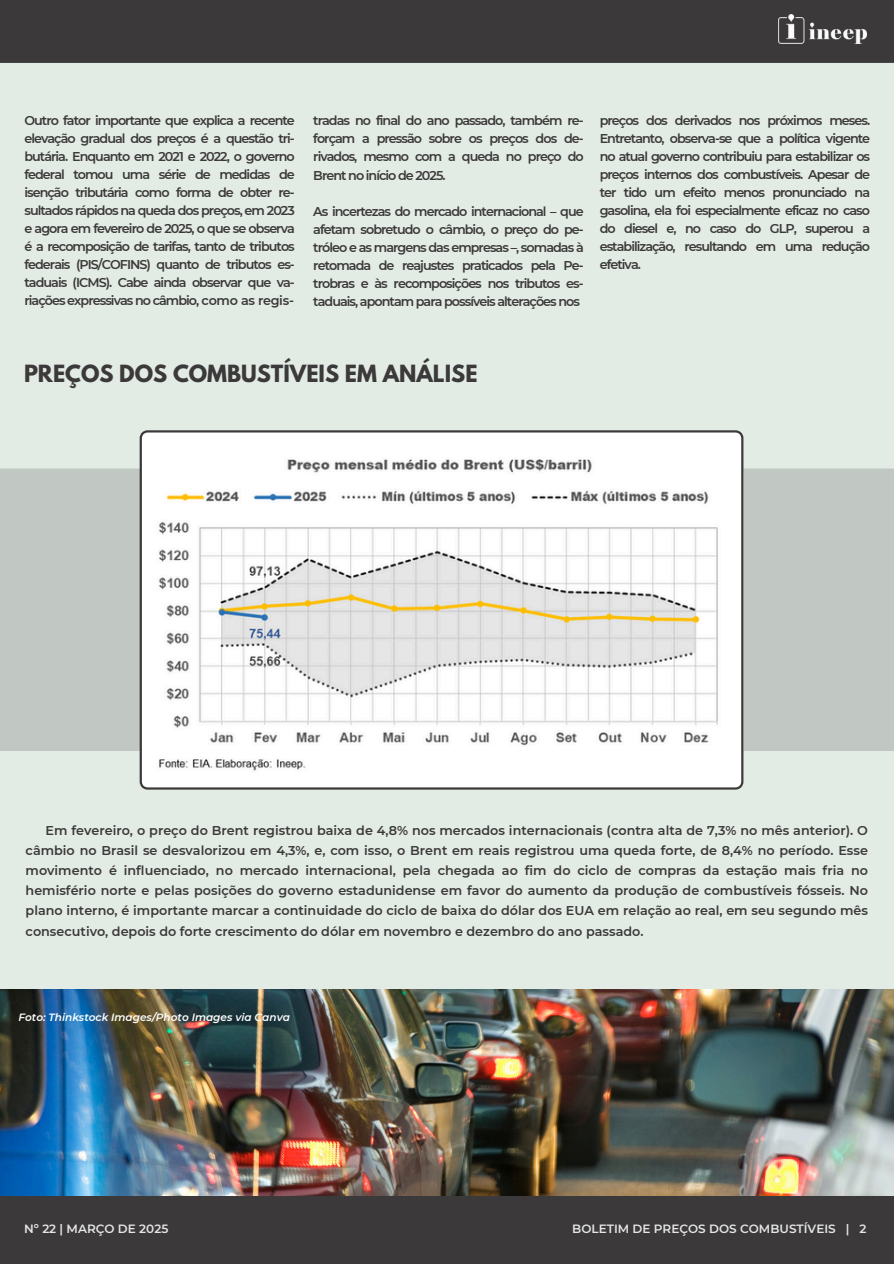
<style>
.page{position:relative;width:894px;height:1264px;background:#fff}
.page>*{position:absolute;margin:0;border:0;box-sizing:border-box;transform-origin:0 0}
.t1{font:700 21px "League Spartan";color:#3b3939}
.t2{font:600 12.75px/18px "Montserrat";letter-spacing:-.075em;color:#3b3939;text-align:justify}
.t3{font:600 12px "Montserrat";color:#e6e6e6}
.t4{font:italic 600 10.5px "Montserrat";color:#fff}
</style>
<div class="page">
<div style="left:0;top:0;width:893px;height:1263px;background:#e3ebe5"></div>
<div style="left:0;top:0;width:893px;height:63px;background:#3b3939"></div>
<img style="left:778px;top:15px;width:88px;height:29px">
<div style="left:0;top:1195px;width:893px;height:68px;background:#3b3939"></div>
<div style="left:0;top:468px;width:893px;height:283px;background:#c1c7c2"></div>
<svg style="left:140px;top:430px;width:603px;height:359px;background:#e2e2e2"></svg>
<img style="left:149px;top:445px;width:580px;height:330px">
<img style="left:0;top:989px;width:893px;height:206px">
<img style="left:17px;top:1011px;width:245px;height:53px">
<h1 class="t2" style="left:24px;top:111px;width:272px">Outro fator importante que explica a recente elevação gradual dos preços é a questão tri&shy;butária. Enquanto em 2021 e 2022, o governo federal tomou uma série de medidas de isenção tributária como forma de obter re&shy;sultados rápidos na queda dos preços, em 2023 e agora em fevereiro de 2025, o que se observa é a recomposição de tarifas, tanto de tributos federais (PIS/COFINS) quanto de tributos es&shy;taduais (ICMS). Cabe ainda observar que va&shy;riações expressivas no câmbio, como as regis-</h1>
<p class="t2" style="left:599px;top:111px;width:272px">preços dos derivados nos próximos meses.<br>Entretanto, observa-se que a política vigente no atual governo contribuiu para estabilizar os preços internos dos combustíveis. Apesar de ter tido um efeito menos pronunciado na gasolina, ela foi especialmente eficaz no caso do diesel e, no caso do GLP, superou a estabilização, resultando em uma redução efetiva.</p>
<h3 class="t2" style="left:313px;top:112px;width:272px">tradas no final do ano passado, também re&shy;forçam a pressão sobre os preços dos de&shy;rivados, mesmo com a queda no preço do Brent no início de 2025.</h3>
<h3 class="t2" style="left:313px;top:202px;width:272px">As incertezas do mercado internacional – que afetam sobretudo o câmbio, o preço do pe&shy;tróleo e as margens das empresas –, somadas à retomada de reajustes praticados pela Pe&shy;trobras e às recomposições nos tributos es&shy;taduais, apontam para possíveis alterações nos</h3>
<p class="t1" style="left:24px;top:363px;width:455px">PREÇOS DOS COMBUSTÍVEIS EM ANÁLISE</p>
<h3 class="t2" style="left:26px;top:820px;width:843px;line-height:20.2px;text-indent:20px">Em fevereiro, o preço do Brent registrou baixa de 4,8% nos mercados internacionais (contra alta de 7,3% no mês anterior). O câmbio no Brasil se desvalorizou em 4,3%, e, com isso, o Brent em reais registrou uma queda forte, de 8,4% no período. Esse movimento é influenciado, no mercado internacional, pela chegada ao fim do ciclo de compras da estação mais fria no hemisfério norte e pelas posições do governo estadunidense em favor do aumento da produção de combustíveis fósseis. No plano interno, é importante marcar a continuidade do ciclo de baixa do dólar dos EUA em relação ao real, em seu segundo mês consecutivo, depois do forte crescimento do dólar em novembro e dezembro do ano passado.</h3>
<h3 class="t4" style="left:18px;top:1010px;width:273px">Foto: Thinkstock Images/Photo Images via Canva</h3>
<h3 class="t3" style="left:24px;top:1221px;width:146px">Nº 22 | MARÇO DE 2025</h3>
<h3 class="t3" style="left:572px;top:1221px;width:295px">BOLETIM DE PREÇOS DOS COMBUSTÍVEIS | 2</h3>
</div>
